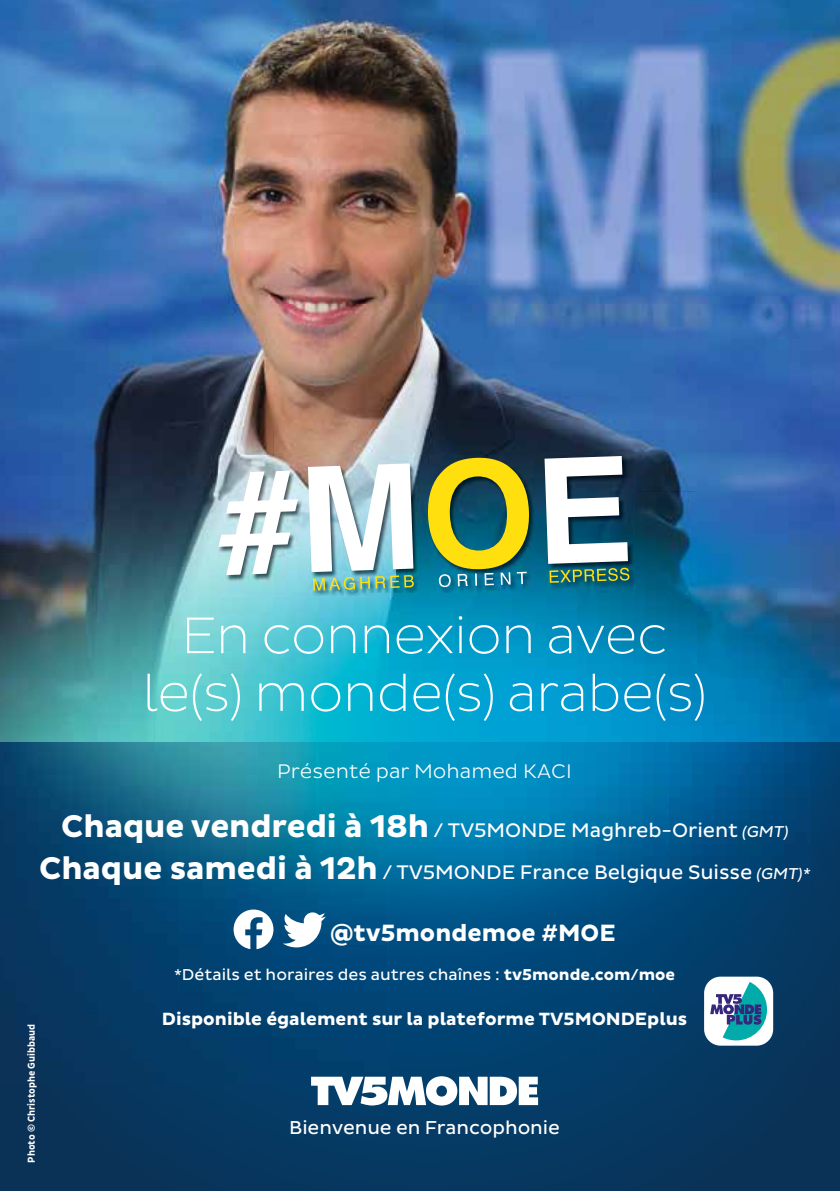
<style>
.page{position:relative;width:840px;height:1191px;background:#fff}
.page>*{position:absolute;margin:0;border:0;box-sizing:border-box;transform-origin:0 0}
.t1{font:200 52.2px/57.6px "Pluto Sans";letter-spacing:-.02em;color:#fff;text-align:center}
.t2{font:700 24px "Pluto Sans";color:#fff}
.t3{font:20px/41.8px "Pluto Sans";letter-spacing:-.005em;color:#fff;text-align:center}
.t4{font:300 20px "Pluto Sans";color:#fff}
.t5{font:19px "Pluto Sans";letter-spacing:-.005em;color:#fff}
.t6{font:700 18px "Pluto Sans";color:#fff}
.t7{font:16px "Pluto Sans";color:#fff}
.t8{font:700 10.2px "Pluto Sans Cond";color:#fff}
.s1{font-weight:700;font-size:32px}
.s2{font-size:16px}
.s3{font-weight:700}
</style>
<div class="page">
<img style="left:0;top:0;width:839px;height:429px">
<div style="left:0;top:1083px;width:839px;height:108px;background:#07365e"></div>
<img style="left:0;top:741px;width:839px;height:342px">
<img style="left:0;top:429px;width:273px;height:312px">
<img style="left:273px;top:429px;width:423px;height:62px">
<img style="left:696px;top:429px;width:143px;height:249px">
<img style="left:576px;top:491px;width:121px;height:187px">
<img style="left:273px;top:596px;width:303px;height:145px">
<img style="left:575px;top:678px;width:264px;height:63px">
<svg style="left:233px;top:909px;width:40px;height:40px"></svg>
<svg style="left:282px;top:912px;width:44px;height:35px"></svg>
<img style="left:218px;top:455px;width:416px;height:141px">
<svg style="left:218px;top:470px;width:80px;height:105px"></svg>
<img style="left:308px;top:463px;width:105px;height:127px">
<svg style="left:427px;top:457px;width:102px;height:130px;background:#769247"></svg>
<svg style="left:544px;top:456px;width:85px;height:127px"></svg>
<svg style="left:311px;top:1076px;width:226px;height:29px"></svg>
<svg style="left:703px;top:976px;width:69px;height:69px"></svg>
<h1 class="t1" style="left:142px;top:607px;width:566px">En connexion avec le(s) monde(s) arabe(s)</h1>
<p class="t4" style="left:277px;top:759px;width:296px">Présenté par Mohamed KACI</p>
<p class="t3" style="left:39px;top:810px;width:774px"><span class="s1">Chaque vendredi à 18h</span> / TV5MONDE Maghreb-Orient <span class="s2">(GMT)<br></span><span class="s1">Chaque samedi à 12h</span> / TV5MONDE France Belgique Suisse <span class="s2">(GMT)*</span></p>
<p class="t2" style="left:330px;top:919px;width:287px">@tv5mondemoe #MOE</p>
<p class="t7" style="left:174px;top:965px;width:502px">*Détails et horaires des autres chaînes : <span class="s3">tv5monde.com/moe</span></p>
<p class="t6" style="left:162px;top:1008px;width:526px">Disponible également sur la plateforme TV5MONDEplus</p>
<p class="t8" style="left:26px;top:1162px;width:140px;rotate:-90deg">Photo © Christophe Guibbaud</p>
<p class="t5" style="left:289px;top:1117px;width:272px">Bienvenue en Francophonie</p>
</div>
